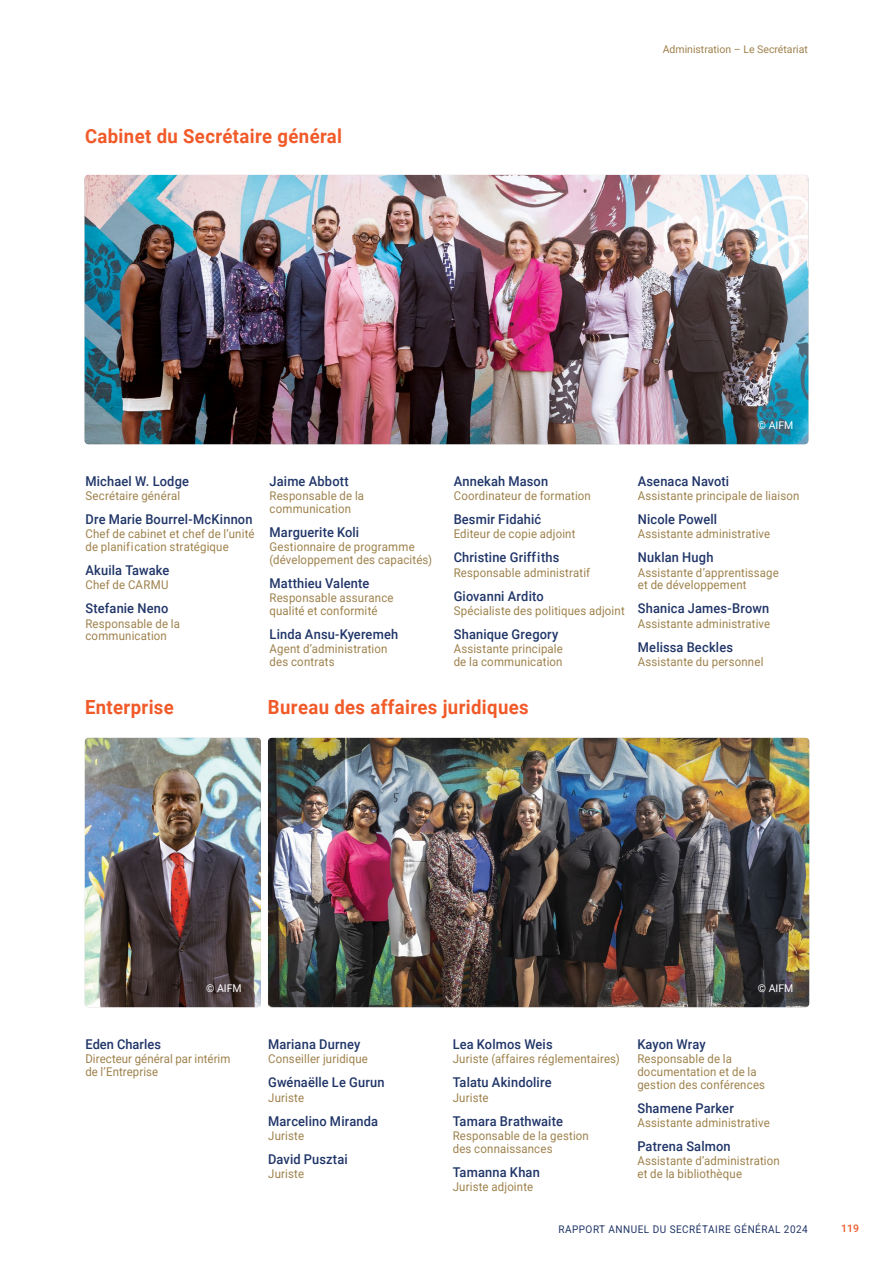
<style>
.page{position:relative;width:893px;height:1263px;background:#fff}
.page>*{position:absolute;margin:0;border:0;box-sizing:border-box;transform-origin:0 0}
.t1{font:700 19.5px "Roboto";letter-spacing:.02em;color:#f15a29;scale:.95 1}
.t2{font:500 13.5px "Roboto";letter-spacing:.01em;color:#203568;scale:.95 1}
.t3{font:12px/12.8px "Roboto";letter-spacing:.015em;color:#9f824d;scale:.95 1}
.t4{font:10.5px "Roboto";letter-spacing:.05em;color:#203568;scale:.95 1}
.t5{font:10.5px "Roboto";color:#9f824d}
.t6{font:10.5px "Roboto";color:#fff}
.t7{font:500 10.5px "Roboto";color:#f15a29}
</style>
<div class="page">
<img style="left:85px;top:175px;width:723px;height:269px">
<img style="left:268px;top:738px;width:541px;height:269px">
<img style="left:85px;top:738px;width:176px;height:269px">
<h1 class="t1" style="left:85px;top:123px;width:272px">Cabinet du Secrétaire général</h1>
<p class="t5" style="left:663px;top:42px;width:147px">Administration – Le Secrétariat</p>
<p class="t6" style="left:758px;top:418px;width:37px">© AIFM</p>
<p class="t2" style="left:85px;top:472px;width:111px">Michael W. Lodge</p>
<p class="t3" style="left:85px;top:489px;width:101px">Secrétaire général</p>
<p class="t2" style="left:85px;top:510px;width:177px">Dre Marie Bourrel-McKinnon</p>
<p class="t3" style="left:85px;top:527px;width:179px">Chef de cabinet et chef de l’unité de planification stratégique</p>
<p class="t2" style="left:85px;top:561px;width:90px">Akuila Tawake</p>
<p class="t3" style="left:85px;top:578px;width:89px">Chef de CARMU</p>
<p class="t2" style="left:85px;top:599px;width:89px">Stefanie Neno</p>
<p class="t3" style="left:85px;top:616px;width:101px">Responsable de la communication</p>
<p class="t2" style="left:270px;top:472px;width:85px">Jaime Abbott</p>
<p class="t3" style="left:270px;top:489px;width:101px">Responsable de la communication</p>
<p class="t2" style="left:270px;top:523px;width:96px">Marguerite Koli</p>
<p class="t3" style="left:270px;top:540px;width:173px">Gestionnaire de programme (développement des capacités)</p>
<p class="t2" style="left:270px;top:574px;width:107px">Matthieu Valente</p>
<p class="t3" style="left:270px;top:591px;width:132px">Responsable assurance qualité et conformité</p>
<p class="t2" style="left:270px;top:625px;width:137px">Linda Ansu-Kyeremeh</p>
<p class="t3" style="left:270px;top:642px;width:126px">Agent d’administration des contrats</p>
<p class="t2" style="left:454px;top:472px;width:101px">Annekah Mason</p>
<p class="t3" style="left:454px;top:489px;width:146px">Coordinateur de formation</p>
<p class="t2" style="left:454px;top:510px;width:94px">Besmir Fidahić</p>
<p class="t3" style="left:454px;top:527px;width:130px">Editeur de copie adjoint</p>
<p class="t2" style="left:454px;top:548px;width:113px">Christine Griffiths</p>
<p class="t3" style="left:454px;top:565px;width:145px">Responsable administratif</p>
<p class="t2" style="left:454px;top:586px;width:96px">Giovanni Ardito</p>
<p class="t3" style="left:454px;top:604px;width:182px">Spécialiste des politiques adjoint</p>
<p class="t2" style="left:454px;top:625px;width:112px">Shanique Gregory</p>
<p class="t3" style="left:454px;top:642px;width:116px">Assistante principale de la communication</p>
<h1 class="t1" style="left:85px;top:693px;width:95px">Enterprise</h1>
<h1 class="t1" style="left:268px;top:693px;width:276px">Bureau des affaires juridiques</h1>
<p class="t2" style="left:638px;top:472px;width:98px">Asenaca Navoti</p>
<p class="t3" style="left:638px;top:489px;width:172px">Assistante principale de liaison</p>
<p class="t2" style="left:638px;top:510px;width:85px">Nicole Powell</p>
<p class="t3" style="left:638px;top:527px;width:141px">Assistante administrative</p>
<p class="t2" style="left:638px;top:548px;width:81px">Nuklan Hugh</p>
<p class="t3" style="left:638px;top:565px;width:150px">Assistante d’apprentissage et de développement</p>
<p class="t2" style="left:638px;top:599px;width:140px">Shanica James-Brown</p>
<p class="t3" style="left:638px;top:616px;width:141px">Assistante administrative</p>
<p class="t2" style="left:638px;top:637px;width:102px">Melissa Beckles</p>
<p class="t3" style="left:638px;top:655px;width:134px">Assistante du personnel</p>
<p class="t6" style="left:206px;top:981px;width:37px">© AIFM</p>
<p class="t6" style="left:758px;top:981px;width:37px">© AIFM</p>
<p class="t2" style="left:85px;top:1035px;width:81px">Eden Charles</p>
<p class="t3" style="left:85px;top:1052px;width:154px">Directeur général par intérim de l’Entreprise</p>
<p class="t2" style="left:268px;top:1035px;width:98px">Mariana Durney</p>
<p class="t3" style="left:268px;top:1052px;width:107px">Conseiller juridique</p>
<p class="t2" style="left:268px;top:1073px;width:124px">Gwénaëlle Le Gurun</p>
<p class="t3" style="left:268px;top:1090px;width:39px">Juriste</p>
<p class="t2" style="left:268px;top:1111px;width:117px">Marcelino Miranda</p>
<p class="t3" style="left:268px;top:1129px;width:39px">Juriste</p>
<p class="t2" style="left:268px;top:1150px;width:85px">David Pusztai</p>
<p class="t3" style="left:268px;top:1167px;width:39px">Juriste</p>
<p class="t2" style="left:453px;top:1035px;width:107px">Lea Kolmos Weis</p>
<p class="t3" style="left:453px;top:1052px;width:177px">Juriste (affaires réglementaires)</p>
<p class="t2" style="left:453px;top:1073px;width:106px">Talatu Akindolire</p>
<p class="t3" style="left:453px;top:1090px;width:39px">Juriste</p>
<p class="t2" style="left:453px;top:1111px;width:117px">Tamara Brathwaite</p>
<p class="t3" style="left:453px;top:1129px;width:145px">Responsable de la gestion des connaissances</p>
<p class="t2" style="left:453px;top:1162px;width:93px">Tamanna Khan</p>
<p class="t3" style="left:453px;top:1180px;width:86px">Juriste adjointe</p>
<p class="t2" style="left:637px;top:1035px;width:73px">Kayon Wray</p>
<p class="t3" style="left:637px;top:1052px;width:136px">Responsable de la documentation et de la gestion des conférences</p>
<p class="t2" style="left:637px;top:1099px;width:103px">Shamene Parker</p>
<p class="t3" style="left:637px;top:1116px;width:141px">Assistante administrative</p>
<p class="t2" style="left:637px;top:1137px;width:100px">Patrena Salmon</p>
<p class="t3" style="left:637px;top:1154px;width:152px">Assistante d’administration et de la bibliothèque</p>
<p class="t4" style="left:558px;top:1221px;width:264px">RAPPORT ANNUEL DU SECRÉTAIRE GÉNÉRAL 2024</p>
<p class="t7" style="left:841px;top:1221px;width:19px">119</p>
</div>
